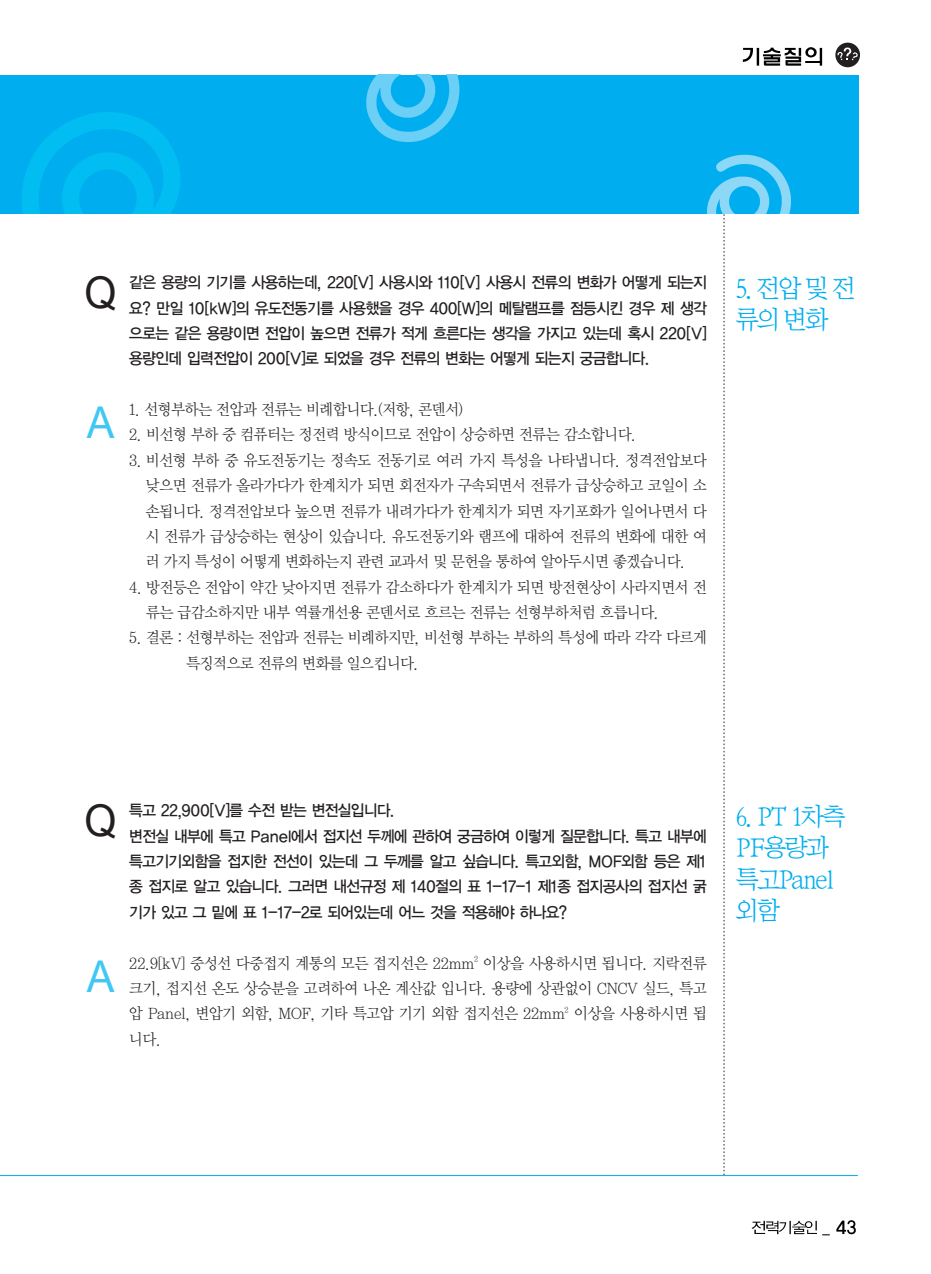
<style>
.page{position:relative;width:931px;height:1274px;background:#fff}
.page>*{position:absolute;margin:0;border:0;box-sizing:border-box;transform-origin:0 0}
.t1{font:43.75px "Arial";color:#231f20;scale:.95 1}
.t2{font:43.75px "Arial";color:#40c7f4;scale:.95 1}
.t3{font:26.25px/31.5px "San Ns M";letter-spacing:-.075em;color:#00aeef;scale:.95 1}
.t4{font:15.75px/25.4px "Y Mj O12";letter-spacing:-.095em;color:#231f20;text-align:justify;scale:.95 1}
.t5{font:15.75px/25.4px "YGO13";letter-spacing:-.125em;color:#231f20;text-align:justify;scale:.95 1}
</style>
<div class="page">
<img style="left:751px;top:1220px;width:26px;height:14px">
<img style="left:777px;top:1220px;width:14px;height:15px">
<img style="left:792px;top:1220px;width:11px;height:15px">
<img style="left:803px;top:1220px;width:14px;height:15px">
<img style="left:822px;top:1234px;width:8px;height:2px">
<img style="left:836px;top:1220px;width:9px;height:14px">
<img style="left:845px;top:1220px;width:11px;height:15px">
<img style="left:742px;top:47px;width:81px;height:19px">
<div style="left:835px;top:43px;width:25px;height:24px;background:#231f20;border-radius:50%"></div>
<svg style="left:837px;top:48px;width:22px;height:12px"></svg>
<div style="left:0;top:75px;width:858px;height:139px;background:#00aeef"></div>
<svg style="left:22px;top:112px;width:158px;height:102px"></svg>
<svg style="left:366px;top:75px;width:94px;height:67px"></svg>
<svg style="left:707px;top:154px;width:84px;height:1021px"></svg>
<hr style="left:0;top:1175px;width:858px;height:1px;background:#00aeef">
<h1 class="t1" style="left:84px;top:268px;width:36px">Q</h1>
<h1 class="t2" style="left:87px;top:399px;width:31px">A</h1>
<p class="t5" style="left:129px;top:271px;width:611px">같은 용량의 기기를 사용하는데, 220[V] 사용시와 110[V] 사용시 전류의 변화가 어떻게 되는지 요? 만일 10[kW]의 유도전동기를 사용했을 경우 400[W]의 메탈램프를 점등시킨 경우 제 생각 으로는 같은 용량이면 전압이 높으면 전류가 적게 흐른다는 생각을 가지고 있는데 혹시 220[V] 용량인데 입력전압이 200[V]로 되었을 경우 전류의 변화는 어떻게 되는지 궁금합니다.</p>
<p class="t4" style="left:129px;top:398px;width:354px">1. 선형부하는 전압과 전류는 비례합니다.(저항, 콘덴서)</p>
<p class="t4" style="left:129px;top:423px;width:536px">2. 비선형 부하 중 컴퓨터는 정전력 방식이므로 전압이 상승하면 전류는 감소합니다.</p>
<p class="t4" style="left:145px;top:448px;width:593px;text-indent:-17px">3. 비선형 부하 중 유도전동기는 정속도 전동기로 여러 가지 특성을 나타냅니다. 정격전압보다 낮으면 전류가 올라가다가 한계치가 되면 회전자가 구속되면서 전류가 급상승하고 코일이 소 손됩니다. 정격전압보다 높으면 전류가 내려가다가 한계치가 되면 자기포화가 일어나면서 다 시 전류가 급상승하는 현상이 있습니다. 유도전동기와 램프에 대하여 전류의 변화에 대한 여 러 가지 특성이 어떻게 변화하는지 관련 교과서 및 문헌을 통하여 알아두시면 좋겠습니다.</p>
<p class="t4" style="left:145px;top:575px;width:593px;text-indent:-17px">4. 방전등은 전압이 약간 낮아지면 전류가 감소하다가 한계치가 되면 방전현상이 사라지면서 전 류는 급감소하지만 내부 역률개선용 콘덴서로 흐르는 전류는 선형부하처럼 흐릅니다.</p>
<p class="t4" style="left:186px;top:626px;width:551px;text-indent:-57px">5. 결론 : 선형부하는 전압과 전류는 비례하지만, 비선형 부하는 부하의 특성에 따라 각각 다르게 특징적으로 전류의 변화를 일으킵니다.</p>
<h2 class="t3" style="left:736px;top:274px;width:128px">5. 전압 및 전 류의 변화</h2>
<h1 class="t1" style="left:84px;top:796px;width:36px">Q</h1>
<h1 class="t2" style="left:87px;top:952px;width:31px">A</h1>
<p class="t5" style="left:129px;top:799px;width:611px;text-align:left">특고 22,900[V]를 수전 받는 변전실입니다.<br>변전실 내부에 특고 Panel에서 접지선 두께에 관하여 궁금하여 이렇게 질문합니다. 특고 내부에 특고기기외함을 접지한 전선이 있는데 그 두께를 알고 싶습니다. 특고외함, MOF외함 등은 제1 종 접지로 알고 있습니다. 그러면 내선규정 제 140절의 표 1-17-1 제1종 접지공사의 접지선 굵 기가 있고 그 밑에 표 1-17-2로 되어있는데 어느 것을 적용해야 하나요?</p>
<p class="t4" style="left:129px;top:951px;width:611px">22.9[kV] 중성선 다중접지 계통의 모든 접지선은 22mm<sup>2</sup> 이상을 사용하시면 됩니다. 지락전류 크기, 접지선 온도 상승분을 고려하여 나온 계산값 입니다. 용량에 상관없이 CNCV 실드, 특고 압 Panel, 변압기 외함, MOF, 기타 특고압 기기 외함 접지선은 22mm<sup>2</sup> 이상을 사용하시면 됩 니다.</p>
<h2 class="t3" style="left:736px;top:802px;width:117px">6. PT 1차측<br>PF용량과 특고Panel 외함</h2>
</div>
